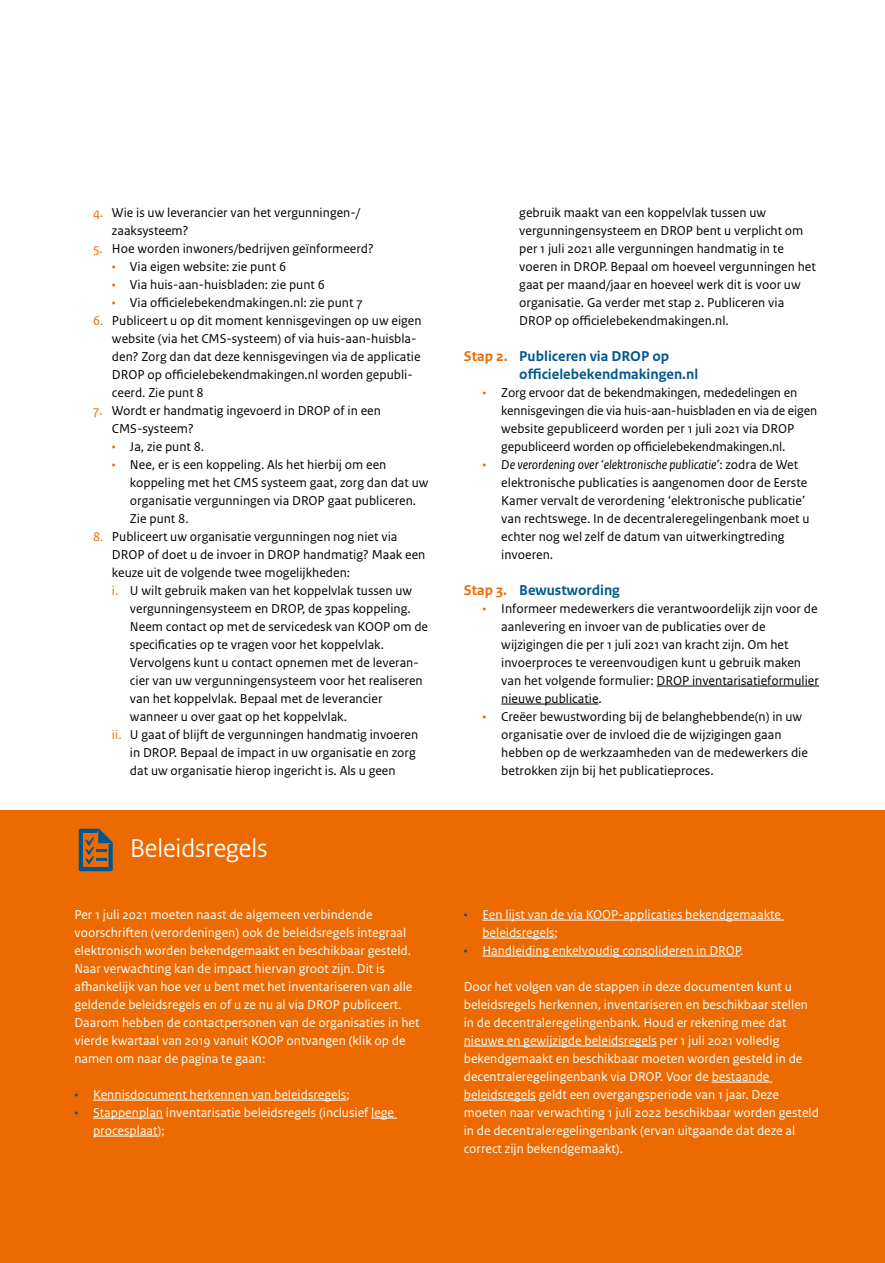
<style>
.page{position:relative;width:885px;height:1263px;background:#fff}
.page>*{position:absolute;margin:0;border:0;box-sizing:border-box;transform-origin:0 0}
.t1{font:27px "Rijksoverheid Sans Heading";color:#fff}
.t2{font:700 15px/18px "Rijksoverheid Sans Text";color:#00578e}
.t3{font:13.5px/18px "Rijksoverheid Sans Text";color:#000}
.t4{font:13.5px/18px "Rijksoverheid Sans Text";color:#fff}
.s1{color:#ed6a00}
.s2{color:#00578e}
.s3{font-style:italic}
</style>
<div class="page">
<div style="left:0;top:811px;width:884px;height:452px;background:#ed6a00"></div>
<hr style="left:656px;top:686px;width:163px;height:1px;background:#000">
<hr style="left:501px;top:704px;width:97px;height:1px;background:#000">
<svg style="left:79px;top:829px;width:34px;height:42px"></svg>
<hr style="left:93px;top:1100px;width:253px;height:1px;background:#fff">
<hr style="left:93px;top:1118px;width:70px;height:1px;background:#fff">
<svg style="left:371px;top:1118px;width:26px;height:1px"></svg>
<hr style="left:93px;top:1136px;width:64px;height:1px;background:#fff">
<hr style="left:482px;top:920px;width:301px;height:1px;background:#fff">
<hr style="left:482px;top:938px;width:72px;height:1px;background:#fff">
<hr style="left:482px;top:956px;width:258px;height:1px;background:#fff">
<hr style="left:463px;top:1046px;width:193px;height:1px;background:#fff">
<hr style="left:711px;top:1082px;width:61px;height:1px;background:#fff">
<hr style="left:463px;top:1100px;width:73px;height:1px;background:#fff">
<p class="t3" style="left:112px;top:203px;width:249px;text-indent:-19px"><span class="s1">4.</span> Wie is uw leverancier van het vergunningen-/ zaaksysteem?</p>
<p class="t3" style="left:93px;top:239px;width:282px"><span class="s1">5.</span> Hoe worden inwoners/bedrijven geïnformeerd?</p>
<p class="t3" style="left:112px;top:257px;width:176px"><span class="s1">•</span> Via eigen website: zie punt 6</p>
<p class="t3" style="left:112px;top:275px;width:214px"><span class="s1">•</span> Via huis-aan-huisbladen: zie punt 6</p>
<p class="t3" style="left:112px;top:293px;width:252px"><span class="s1">•</span> Via officielebekendmakingen.nl: zie punt 7</p>
<p class="t3" style="left:112px;top:311px;width:311px;text-indent:-19px"><span class="s1">6.</span> Publiceert u op dit moment kennisgevingen op uw eigen website (via het CMS-systeem) of via huis-aan-huisbla&shy;den? Zorg dan dat deze kennisgevingen via de applicatie DROP op officielebekendmakingen.nl worden gepubli&shy;ceerd. Zie punt 8</p>
<p class="t3" style="left:112px;top:401px;width:270px;text-indent:-19px"><span class="s1">7.</span> Wordt er handmatig ingevoerd in DROP of in een<br>CMS-systeem?</p>
<p class="t3" style="left:112px;top:437px;width:94px"><span class="s1">•</span> Ja, zie punt 8.</p>
<p class="t3" style="left:130px;top:455px;width:300px;text-indent:-18px"><span class="s1">•</span> Nee, er is een koppeling. Als het hierbij om een koppeling met het CMS systeem gaat, zorg dan dat uw organisatie vergunningen via DROP gaat publiceren.<br>Zie punt 8.</p>
<p class="t3" style="left:93px;top:527px;width:306px"><span class="s1">8.</span> Publiceert uw organisatie vergunningen nog niet via</p>
<p class="t3" style="left:112px;top:545px;width:315px">DROP of doet u de invoer in DROP handmatig? Maak een</p>
<p class="t3" style="left:112px;top:563px;width:240px">keuze uit de volgende twee mogelijkheden:</p>
<p class="t3" style="left:112px;top:581px;width:302px"><span class="s1">i.</span> U wilt gebruik maken van het koppelvlak tussen uw</p>
<p class="t3" style="left:130px;top:599px;width:282px">vergunningensysteem en DROP, de 3pas koppeling.</p>
<p class="t3" style="left:130px;top:617px;width:299px">Neem contact op met de servicedesk van KOOP om de</p>
<p class="t3" style="left:130px;top:635px;width:255px">specificaties op te vragen voor het koppelvlak.</p>
<p class="t3" style="left:130px;top:653px;width:290px">Vervolgens kunt u contact opnemen met de leveran-</p>
<p class="t3" style="left:130px;top:671px;width:294px">cier van uw vergunningensysteem voor het realiseren</p>
<p class="t3" style="left:130px;top:689px;width:254px">van het koppelvlak. Bepaal met de leverancier</p>
<p class="t3" style="left:130px;top:707px;width:218px">wanneer u over gaat op het koppelvlak.</p>
<p class="t3" style="left:112px;top:725px;width:308px"><span class="s1">ii.</span> U gaat of blijft de vergunningen handmatig invoeren</p>
<p class="t3" style="left:130px;top:743px;width:287px">in DROP. Bepaal de impact in uw organisatie en zorg</p>
<p class="t3" style="left:130px;top:761px;width:267px">dat uw organisatie hierop ingericht is. Als u geen</p>
<h1 class="t1" style="left:130px;top:832px;width:139px">Beleidsregels</h1>
<p class="t4" style="left:74px;top:905px;width:346px">Per 1 juli 2021 moeten naast de algemeen verbindende voorschriften (verordeningen) ook de beleidsregels integraal elektronisch worden bekendgemaakt en beschikbaar gesteld.<br>Naar verwachting kan de impact hiervan groot zijn. Dit is afhankelijk van hoe ver u bent met het inventariseren van alle geldende beleidsregels en of u ze nu al via DROP publiceert.<br>Daarom hebben de contactpersonen van de organisaties in het vierde kwartaal van 2019 vanuit KOOP ontvangen (klik op de namen om naar de pagina te gaan:</p>
<p class="t4" style="left:74px;top:1085px;width:277px"><span class="s2">•</span> Kennisdocument herkennen van beleidsregels;</p>
<p class="t4" style="left:93px;top:1103px;width:302px;text-indent:-19px"><span class="s2">•</span> Stappenplan inventarisatie beleidsregels (inclusief lege procesplaat);</p>
<p class="t3" style="left:519px;top:203px;width:298px">gebruik maakt van een koppelvlak tussen uw vergunningensysteem en DROP bent u verplicht om per 1 juli 2021 alle vergunningen handmatig in te voeren in DROP. Bepaal om hoeveel vergunningen het gaat per maand/jaar en hoeveel werk dit is voor uw organisatie. Ga verder met stap 2. Publiceren via DROP op officielebekendmakingen.nl.</p>
<p class="t2" style="left:519px;top:347px;width:180px;text-indent:-56px"><span class="s1">Stap 2.</span> Publiceren via DROP op officielebekendmakingen.nl</p>
<p class="t3" style="left:501px;top:383px;width:317px;text-indent:-19px"><span class="s1">•</span> Zorg ervoor dat de bekendmakingen, mededelingen en kennisgevingen die via huis-aan-huisbladen en via de eigen website gepubliceerd worden per 1 juli 2021 via DROP gepubliceerd worden op officielebekendmakingen.nl.</p>
<p class="t3" style="left:501px;top:455px;width:309px;text-indent:-19px"><span class="s1">•</span> <span class="s3">De verordening over ‘elektronische publicatie’</span>: zodra de Wet elektronische publicaties is aangenomen door de Eerste Kamer vervalt de verordening ‘elektronische publicatie’ van rechtswege. In de decentraleregelingenbank moet u echter nog wel zelf de datum van uitwerkingtreding invoeren.</p>
<p class="t2" style="left:463px;top:581px;width:158px"><span class="s1">Stap 3.</span> Bewustwording</p>
<p class="t3" style="left:501px;top:599px;width:319px;text-indent:-19px"><span class="s1">•</span> Informeer medewerkers die verantwoordelijk zijn voor de aanlevering en invoer van de publicaties over de wijzigingen die per 1 juli 2021 van kracht zijn. Om het invoerproces te vereenvoudigen kunt u gebruik maken van het volgende formulier: DROP inventarisatieformulier nieuwe publicatie.</p>
<p class="t3" style="left:501px;top:707px;width:308px;text-indent:-19px"><span class="s1">•</span> Creëer bewustwording bij de belanghebbende(n) in uw organisatie over de invloed die de wijzigingen gaan hebben op de werkzaamheden van de medewerkers die betrokken zijn bij het publicatieproces.</p>
<p class="t4" style="left:482px;top:905px;width:300px;text-indent:-19px"><span class="s2">•</span> Een lijst van de via KOOP-applicaties bekendgemaakte beleidsregels;</p>
<p class="t4" style="left:463px;top:941px;width:281px"><span class="s2">•</span> Handleiding enkelvoudig consolideren in DROP.</p>
<p class="t4" style="left:463px;top:977px;width:357px">Door het volgen van de stappen in deze documenten kunt u beleidsregels herkennen, inventariseren en beschikbaar stellen in de decentraleregelingenbank. Houd er rekening mee dat nieuwe en gewijzigde beleidsregels per 1 juli 2021 volledig bekendgemaakt en beschikbaar moeten worden gesteld in de decentraleregelingenbank via DROP. Voor de bestaande beleidsregels geldt een overgangsperiode van 1 jaar. Deze moeten naar verwachting 1 juli 2022 beschikbaar worden gesteld in de decentraleregelingenbank (ervan uitgaande dat deze al correct zijn bekendgemaakt).</p>
</div>
